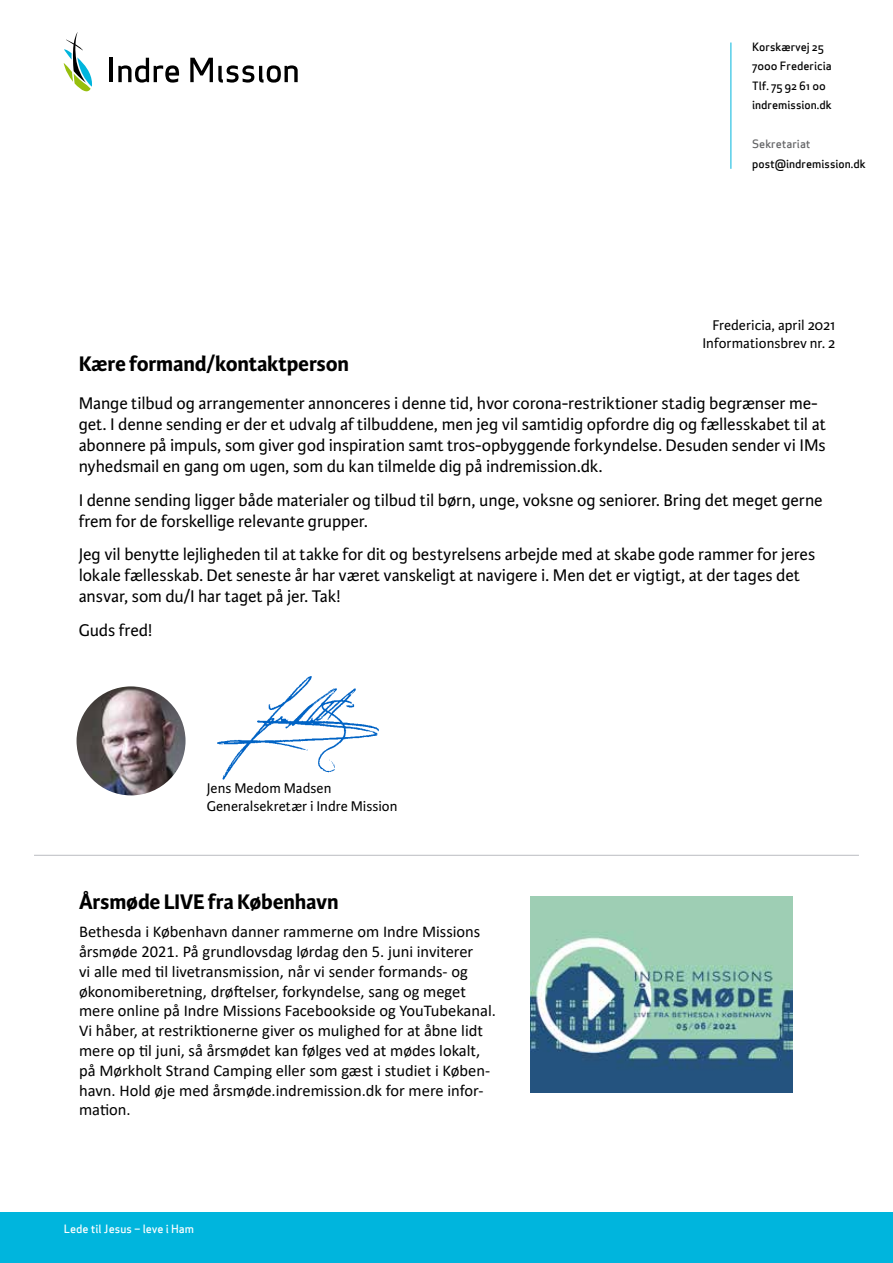
<style>
.page{position:relative;width:893px;height:1263px;background:#fff}
.page>*{position:absolute;margin:0;border:0;box-sizing:border-box;transform-origin:0 0}
.t1{font:700 22.5px "Karmina Sans";letter-spacing:-.01em;color:#000}
.t2{font:18px/21px "Karmina Sans";letter-spacing:-.005em;color:#000}
.t3{font:16.5px/19.8px "Calibri";color:#000}
.t4{font:15px/18px "Karmina Sans";color:#000;text-align:right}
.t5{font:11.25px/19.5px "Apex Sans Medium ST";color:#000}
.t6{font:11.25px "Apex Sans Medium ST";color:#fff}
.t7{font:11.25px "Apex Sans Medium ST";color:#646567}
</style>
<div class="page">
<hr style="left:731px;top:43px;width:1px;height:126px;background:#00b5dd">
<div style="left:0;top:1213px;width:893px;height:50px;background:#00b5dd"></div>
<svg style="left:64px;top:32px;width:28px;height:59px"></svg>
<hr style="left:110px;top:58px;width:3px;height:24px;background:#000">
<svg style="left:118px;top:58px;width:61px;height:25px"></svg>
<svg style="left:190px;top:58px;width:108px;height:25px"></svg>
<img style="left:77px;top:686px;width:109px;height:109px;border-radius:54px">
<hr style="left:34px;top:855px;width:825px;height:1px;background:#c2c4c8">
<img style="left:217px;top:676px;width:162px;height:104px">
<img style="left:530px;top:897px;width:262px;height:196px">
<p class="t5" style="left:752px;top:37px;width:81px">Korskærvej 25<br>7000 Fredericia<br>Tlf. 75 92 61 00 indremission.dk</p>
<p class="t7" style="left:752px;top:137px;width:60px">Sekretariat</p>
<p class="t5" style="left:752px;top:154px;width:115px">post@indremission.dk</p>
<p class="t4" style="left:702px;top:317px;width:135px">Fredericia, april 2021<br>Informationsbrev nr. 2</p>
<p class="t1" style="left:79px;top:350px;width:272px">Kære formand/kontaktperson</p>
<p class="t2" style="left:79px;top:393px;width:749px">Mange tilbud og arrangementer annonceres i denne tid, hvor corona-restriktioner stadig begrænser me&shy;get. I denne sending er der et udvalg af tilbuddene, men jeg vil samtidig opfordre dig og fællesskabet til at abonnere på impuls, som giver god inspiration samt tros-opbyggende forkyndelse. Desuden sender vi IMs nyhedsmail en gang om ugen, som du kan tilmelde dig på indremission.dk.</p>
<p class="t2" style="left:79px;top:489px;width:745px">I denne sending ligger både materialer og tilbud til børn, unge, voksne og seniorer. Bring det meget gerne frem for de forskellige relevante grupper.</p>
<p class="t2" style="left:79px;top:544px;width:738px">Jeg vil benytte lejligheden til at takke for dit og bestyrelsens arbejde med at skabe gode rammer for jeres lokale fællesskab. Det seneste år har været vanskeligt at navigere i. Men det er vigtigt, at der tages det ansvar, som du/I har taget på jer. Tak!</p>
<p class="t2" style="left:79px;top:620px;width:75px">Guds fred!</p>
<p class="t4" style="left:207px;top:779px;width:192px;text-align:left">Jens Medom Madsen<br>Generalsekretær i Indre Mission</p>
<p class="t1" style="left:79px;top:889px;width:261px">Årsmøde LIVE fra København</p>
<p class="t3" style="left:79px;top:921px;width:418px">Bethesda i København danner rammerne om Indre Missions årsmøde 2021. På grundlovsdag lørdag den 5. juni inviterer<br>vi alle med til livetransmission, når vi sender formands- og økonomiberetning, drøftelser, forkyndelse, sang og meget mere online på Indre Missions Facebookside og YouTubekanal.<br>Vi håber, at restriktionerne giver os mulighed for at åbne lidt mere op til juni, så årsmødet kan følges ved at mødes lokalt, på Mørkholt Strand Camping eller som gæst i studiet i Køben&shy;havn. Hold øje med årsmøde.indremission.dk for mere infor&shy;mation.</p>
<p class="t6" style="left:64px;top:1221px;width:132px">Lede til Jesus – leve i Ham</p>
</div>
